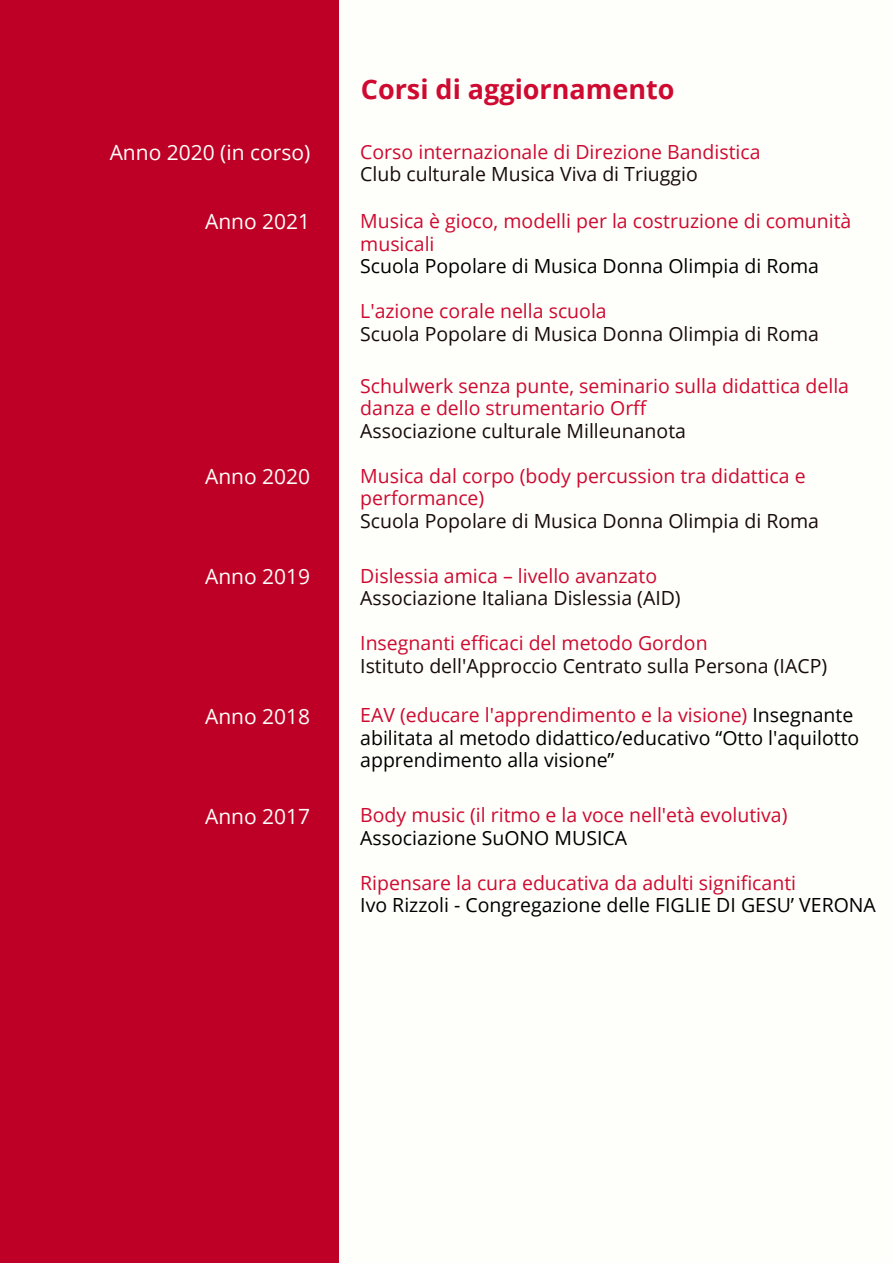
<style>
.page{position:relative;width:893px;height:1264px;background:#fff}
.page>*{position:absolute;margin:0;border:0;box-sizing:border-box;transform-origin:0 0}
.t1{font:700 27px "Open Sans";color:#ce0a31}
.t2{font:21px "Open Sans";color:#fefefa}
.t3{font:19.5px/22.5px "Open Sans";color:#ce0a31}
.t4{font:19.5px/22.5px "Open Sans";color:#000}
.t5{font:19.5px "Open Sans";color:#170c09}
.s1{color:#ce0a31}
</style>
<div class="page">
<div style="left:0;top:0;width:892px;height:1262px;background:#fefefa"></div>
<div style="left:0;top:0;width:338px;height:1262px;background:#bf0026"></div>
<p class="t2" style="left:110px;top:138px;width:202px">Anno 2020 (in corso)</p>
<p class="t2" style="left:205px;top:207px;width:107px">Anno 2021</p>
<p class="t2" style="left:205px;top:461px;width:107px">Anno 2020</p>
<p class="t2" style="left:205px;top:561px;width:107px">Anno 2019</p>
<h1 class="t1" style="left:361px;top:70px;width:315px">Corsi di aggiornamento</h1>
<p class="t3" style="left:360px;top:140px;width:402px">Corso internazionale di Direzione Bandistica</p>
<p class="t5" style="left:360px;top:161px;width:339px">Club culturale Musica Viva di Triuggio</p>
<p class="t3" style="left:360px;top:209px;width:492px">Musica è gioco, modelli per la costruzione di comunità musicali</p>
<p class="t4" style="left:360px;top:254px;width:460px">Scuola Popolare di Musica Donna Olimpia di Roma</p>
<p class="t3" style="left:360px;top:299px;width:248px">L'azione corale nella scuola</p>
<p class="t5" style="left:360px;top:320px;width:460px">Scuola Popolare di Musica Donna Olimpia di Roma</p>
<p class="t3" style="left:360px;top:374px;width:490px">Schulwerk senza punte, seminario sulla didattica della danza e dello strumentario Orff</p>
<p class="t5" style="left:360px;top:417px;width:327px">Associazione culturale Milleunanota</p>
<p class="t3" style="left:360px;top:464px;width:447px">Musica dal corpo (body percussion tra didattica e performance)</p>
<p class="t5" style="left:360px;top:507px;width:460px">Scuola Popolare di Musica Donna Olimpia di Roma</p>
<p class="t3" style="left:360px;top:564px;width:298px">Dislessia amica – livello avanzato</p>
<p class="t5" style="left:360px;top:584px;width:322px">Associazione Italiana Dislessia (AID)</p>
<p class="t3" style="left:360px;top:631px;width:349px">Insegnanti efficaci del metodo Gordon</p>
<p class="t5" style="left:360px;top:652px;width:468px">Istituto dell'Approccio Centrato sulla Persona (IACP)</p>
<p class="t2" style="left:205px;top:701px;width:107px">Anno 2018</p>
<p class="t4" style="left:360px;top:703px;width:500px"><span class="s1">EAV (educare l'apprendimento e la visione)</span> Insegnante abilitata al metodo didattico/educativo “Otto l'aquilotto apprendimento alla visione”</p>
<p class="t3" style="left:360px;top:803px;width:428px">Body music (il ritmo e la voce nell'età evolutiva)</p>
<p class="t4" style="left:360px;top:826px;width:268px">Associazione SuONO MUSICA</p>
<p class="t3" style="left:360px;top:871px;width:437px">Ripensare la cura educativa da adulti significanti</p>
<p class="t4" style="left:360px;top:893px;width:517px">Ivo Rizzoli - Congregazione delle FIGLIE DI GESU’ VERONA</p>
<p class="t2" style="left:205px;top:801px;width:107px">Anno 2017</p>
</div>
